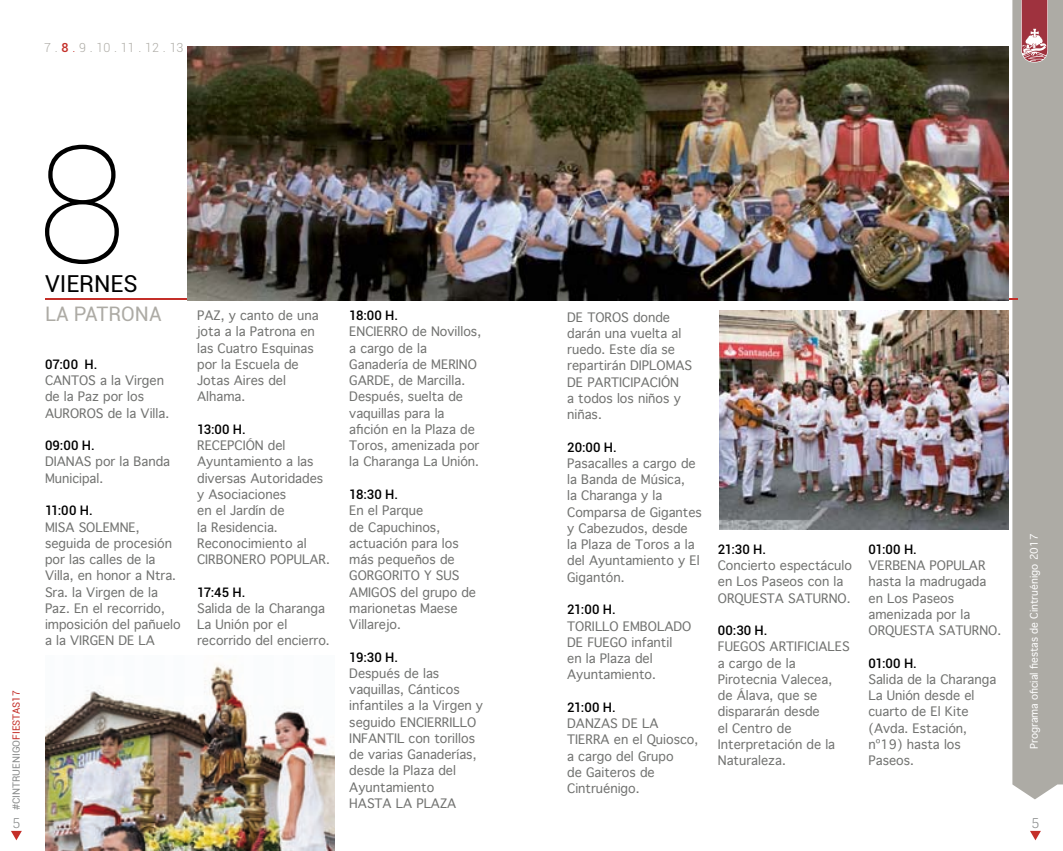
<style>
.page{position:relative;width:1063px;height:851px;background:#fff}
.page>*{position:absolute;margin:0;border:0;box-sizing:border-box;transform-origin:0 0}
.t1{font:100 163px "Roboto";color:#000}
.t2{font:23.38px "Roboto";color:#000}
.t3{font:20px "Roboto";color:#adaba5}
.t4{font:300 13.75px "Flama";color:#898b8b}
.t5{font:500 13.12px "Roboto";letter-spacing:.01em;color:#000}
.t6{font:12.5px/16.2px "Geneva";color:#717270}
.t7{font:300 12.5px "Roboto";color:#adaba5}
.t8{font:10px "Geneva";color:#fff}
.t9{font:10px "Roboto";color:#898b8b}
.s1{font-weight:500;color:#c42f29}
.s2{color:#c42f29}
</style>
<div class="page">
<svg style="left:1012px;top:0;width:51px;height:799px;background:#afada8"></svg>
<svg style="left:1021px;top:0;width:27px;height:62px;background:#b6676f"></svg>
<svg style="left:11px;top:830px;width:11px;height:10px"></svg>
<svg style="left:1030px;top:830px;width:11px;height:10px"></svg>
<img style="left:45px;top:665px;width:289px;height:185px">
<hr style="left:45px;top:298px;width:973px;height:1px;background:#c42f29">
<img style="left:188px;top:46px;width:821px;height:254px">
<img style="left:719px;top:311px;width:290px;height:218px">
<p class="t7" style="left:44px;top:39px;width:141px">7 . <span class="s1">8</span> <span class="s2">.</span> 9 . 10 . 11 . 12 . 13</p>
<h1 class="t1" style="left:37px;top:91px;width:91px">8</h1>
<h2 class="t2" style="left:45px;top:267px;width:94px">VIERNEs</h2>
<h3 class="t3" style="left:45px;top:300px;width:118px">LA PATRONA</h3>
<p class="t6" style="left:197px;top:307px;width:123px">PAZ, y canto de una jota a la Patrona en las Cuatro Esquinas por la Escuela de<br>Jotas Aires del<br>Alhama.</p>
<p class="t5" style="left:197px;top:420px;width:50px">13:00 H.</p>
<p class="t6" style="left:197px;top:437px;width:134px">RECEPCIÓN del<br>Ayuntamiento a las diversas Autoridades y Asociaciones<br>en el Jardín de<br>la Residencia.<br>Reconocimiento al<br>CIRBONERO POPULAR.</p>
<p class="t5" style="left:197px;top:582px;width:50px">17:45 H.</p>
<p class="t6" style="left:197px;top:599px;width:134px">Salida de la Charanga<br>La Unión por el recorrido del encierro.</p>
<p class="t5" style="left:349px;top:306px;width:50px">18:00 H.</p>
<p class="t6" style="left:349px;top:323px;width:133px">ENCIERRO de Novillos, a cargo de la<br>Ganadería de MERINO<br>GARDE, de Marcilla.<br>Después, suelta de vaquillas para la afición en la Plaza de<br>Toros, amenizada por la Charanga La Unión.</p>
<p class="t5" style="left:349px;top:485px;width:50px">18:30 H.</p>
<p class="t6" style="left:349px;top:502px;width:128px">En el Parque<br>de Capuchinos, actuación para los más pequeños de<br>GORGORITO Y SUS<br>AMIGOS del grupo de marionetas Maese<br>Villarejo.</p>
<p class="t5" style="left:349px;top:647px;width:50px">19:30 H.</p>
<p class="t6" style="left:349px;top:664px;width:135px">Después de las vaquillas, Cánticos infantiles a la Virgen y seguido ENCIERRILLO<br>INFANTIL con torillos de varias Ganaderías, desde la Plaza del<br>Ayuntamiento<br>HASTA LA PLAZA</p>
<p class="t6" style="left:567px;top:308px;width:127px">DE TOROS donde darán una vuelta al ruedo. Este día se repartirán DIPLOMAS<br>DE PARTICIPACIÓN<br>a todos los niños y niñas.</p>
<p class="t5" style="left:567px;top:437px;width:51px">20:00 H.</p>
<p class="t6" style="left:567px;top:455px;width:136px">Pasacalles a cargo de la Banda de Música,<br>la Charanga y la<br>Comparsa de Gigantes y Cabezudos, desde<br>la Plaza de Toros a la del Ayuntamiento y El<br>Gigantón.</p>
<p class="t5" style="left:567px;top:600px;width:50px">21:00 H.</p>
<p class="t6" style="left:567px;top:617px;width:126px">TORILLO EMBOLADO<br>DE FUEGO infantil<br>en la Plaza del<br>Ayuntamiento.</p>
<p class="t5" style="left:567px;top:697px;width:50px">21:00 H.</p>
<p class="t6" style="left:567px;top:715px;width:133px">DANZAS DE LA<br>TIERRA en el Quiosco, a cargo del Grupo<br>de Gaiteros de<br>Cintruénigo.</p>
<p class="t5" style="left:45px;top:355px;width:54px">07:00 H.</p>
<p class="t6" style="left:45px;top:372px;width:126px">CANTOS a la Virgen de la Paz por los<br>AUROROS de la Villa.</p>
<p class="t5" style="left:45px;top:436px;width:51px">09:00 H.</p>
<p class="t6" style="left:45px;top:453px;width:127px">DIANAS por la Banda<br>Municipal.</p>
<p class="t5" style="left:45px;top:501px;width:49px">11:00 H.</p>
<p class="t6" style="left:45px;top:518px;width:137px">MISA SOLEMNE, seguida de procesión por las calles de la<br>Villa, en honor a Ntra.<br>Sra. la Virgen de la<br>Paz. En el recorrido, imposición del pañuelo a la VIRGEN DE LA</p>
<p class="t8" style="left:1025px;top:749px;width:217px;rotate:-90deg">Programa oficial fiestas de Cintruénigo 2017</p>
<p class="t5" style="left:718px;top:539px;width:50px">21:30 H.</p>
<p class="t6" style="left:718px;top:557px;width:136px">Concierto espectáculo en Los Paseos con la<br>ORQUESTA SATURNO.</p>
<p class="t5" style="left:718px;top:621px;width:51px">00:30 H.</p>
<p class="t6" style="left:718px;top:638px;width:133px">FUEGOS ARTIFICIALES a cargo de la<br>Pirotecnia Valecea, de Álava, que se dispararán desde<br>el Centro de<br>Interpretación de la<br>Naturaleza.</p>
<p class="t5" style="left:868px;top:539px;width:50px">01:00 H.</p>
<p class="t6" style="left:868px;top:557px;width:134px">VERBENA POPULAR hasta la madrugada en Los Paseos amenizada por la<br>ORQUESTA SATURNO.</p>
<p class="t5" style="left:868px;top:653px;width:50px">01:00 H.</p>
<p class="t6" style="left:868px;top:670px;width:129px">Salida de la Charanga<br>La Unión desde el cuarto de El Kite (Avda. Estación, nº19) hasta los<br>Paseos.</p>
<p class="t9" style="left:9px;top:810px;width:121px;rotate:-90deg">#cintruenigo<span class="s2">fiestas17</span></p>
<p class="t4" style="left:13px;top:813px;width:9px">5</p>
<p class="t4" style="left:1032px;top:813px;width:9px">5</p>
</div>
